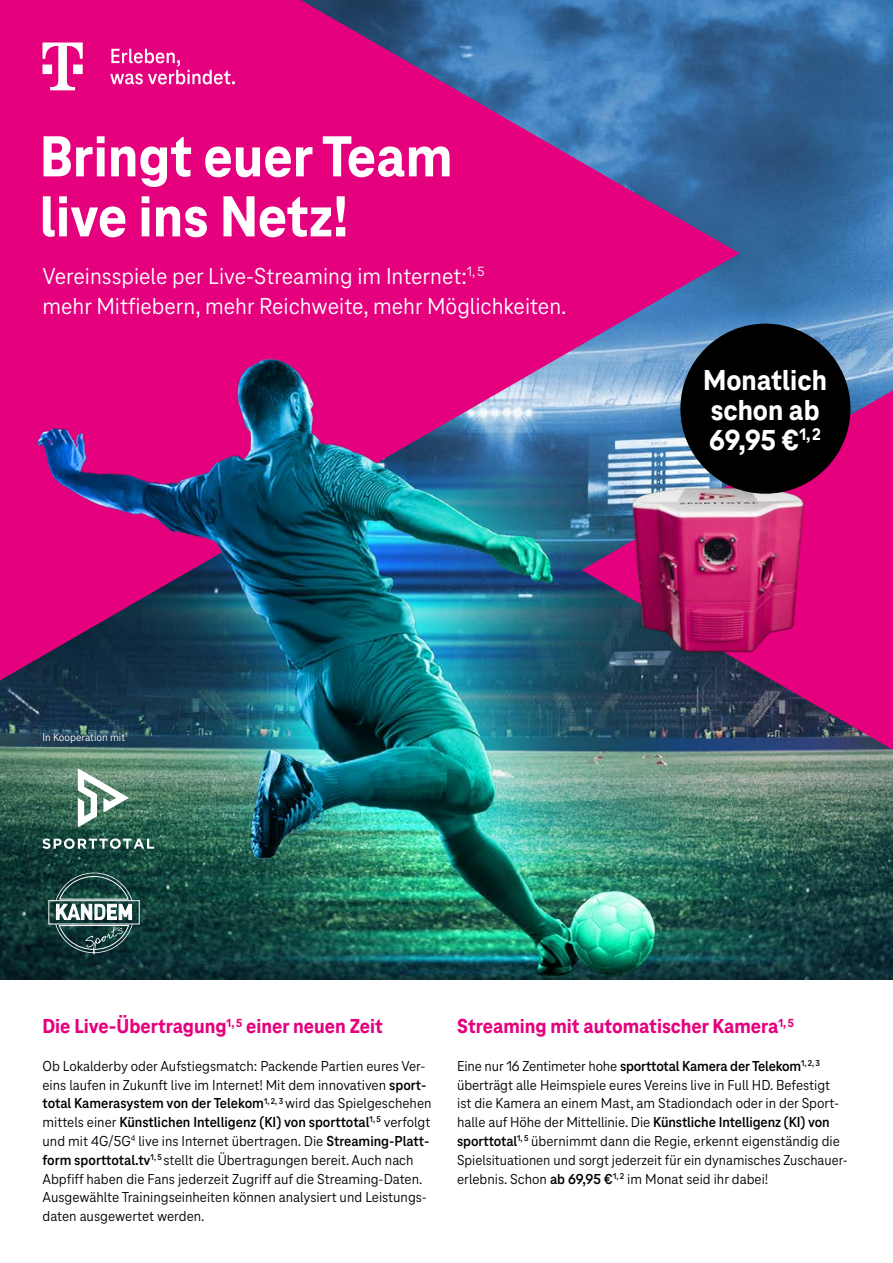
<style>
.page{position:relative;width:893px;height:1263px;background:#fff}
.page>*{position:absolute;margin:0;border:0;box-sizing:border-box;transform-origin:0 0}
.t1{font:800 60px/60px "Tele Neo";color:#fff}
.t2{font:800 30px/30px "Tele Neo";color:#fff}
.t3{font:24px/30px "Tele Neo";color:#fff}
.t4{font:800 21px "Tele Neo";color:#e5007d}
.t5{font:15px/18.8px "Tele Neo";color:#000}
.t6{font:11.4px "Tele Neo";color:#fff}
.s1{font-weight:700}
</style>
<div class="page">
<img style="left:740px;top:0;width:153px;height:332px">
<svg style="left:0;top:0;width:740px;height:332px;background:#b91d88"></svg>
<img style="left:0;top:332px;width:893px;height:648px">
<svg style="left:43px;top:43px;width:40px;height:47px"></svg>
<svg style="left:110px;top:49px;width:125px;height:35px;background:#ea3799"></svg>
<svg style="left:78px;top:768px;width:51px;height:59px"></svg>
<svg style="left:43px;top:838px;width:111px;height:11px"></svg>
<svg style="left:48px;top:872px;width:92px;height:82px;background:#41625f"></svg>
<h1 class="t1" style="left:40px;top:127px;width:414px">Bringt euer Team live ins Netz!</h1>
<h3 class="t3" style="left:43px;top:261px;width:525px">Vereinsspiele per Live-Streaming im Internet:<sup>1,</sup> <sup>5<br></sup>mehr Mitfiebern, mehr Reichweite, mehr Möglichkeiten.</h3>
<p class="t6" style="left:43px;top:730px;width:87px">In Kooperation mit<sup>1</sup></p>
<h2 class="t2" style="left:703px;top:365px;width:125px">Monatlich schon ab<br>69,95 €<sup>1,2</sup></h2>
<h3 class="t4" style="left:43px;top:1015px;width:342px">Die Live-Übertragung<sup>1,</sup> <sup>5</sup> einer neuen Zeit</h3>
<p class="t5" style="left:43px;top:1057px;width:391px">Ob Lokalderby oder Aufstiegsmatch: Packende Partien eures Ver&shy;eins laufen in Zukunft live im Internet! Mit dem innovativen <span class="s1">sport&shy;total Kamerasystem von der Telekom</span><sup>1,</sup> <sup>2,</sup> <sup>3</sup> wird das Spielgeschehen mittels einer <span class="s1">Künstlichen Intelligenz (KI) von sporttotal</span><sup>1,</sup> <sup>5</sup> verfolgt und mit 4G/5G<sup>4</sup> live ins Internet übertragen. Die <span class="s1">Streaming-Platt&shy;form sporttotal.tv</span><sup>1,</sup> <sup>5</sup> stellt die Übertragungen bereit. Auch nach Abpfiff haben die Fans jederzeit Zugriff auf die Streaming-Daten.<br>Ausgewählte Trainingseinheiten können analysiert und Leistungs&shy;daten ausgewertet werden.</p>
<h3 class="t4" style="left:457px;top:1015px;width:338px">Streaming mit automatischer Kamera<sup>1,</sup> <sup>5</sup></h3>
<p class="t5" style="left:457px;top:1057px;width:392px">Eine nur 16 Zentimeter hohe <span class="s1">sporttotal Kamera der Telekom</span><sup>1,</sup> <sup>2,</sup> <sup>3 </sup>überträgt alle Heimspiele eures Vereins live in Full HD. Befestigt ist die Kamera an einem Mast, am Stadiondach oder in der Sport&shy;halle auf Höhe der Mittellinie. Die <span class="s1">Künstliche Intelligenz (KI) von sporttotal</span><sup>1,</sup> <sup>5</sup> übernimmt dann die Regie, erkennt eigenständig die Spielsituationen und sorgt jederzeit für ein dynamisches Zuschauer&shy;erlebnis. Schon <span class="s1">ab 69,95 €</span><sup>1,</sup> <sup>2</sup> im Monat seid ihr dabei!</p>
</div>
